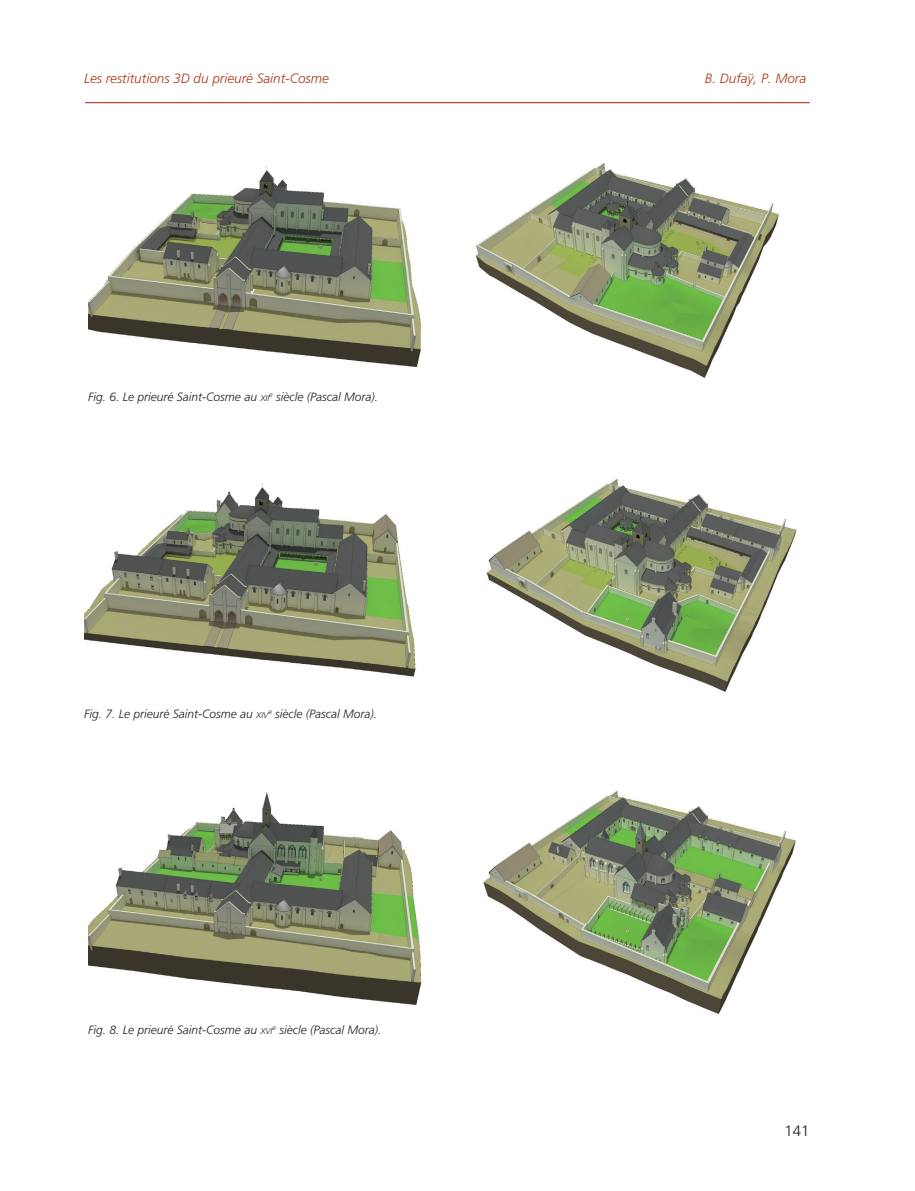
<style>
.page{position:relative;width:915px;height:1191px;background:#fff}
.page>*{position:absolute;margin:0;border:0;box-sizing:border-box;transform-origin:0 0}
.t1{font:300 15px "Frutiger";color:#231f20}
.t2{font:italic 300 13.5px "Frutiger";color:#ad371a}
.t3{font:italic 300 12px "Frutiger";color:#231f20}
.s1{font-size:8.4px}
</style>
<div class="page">
<hr style="left:85px;top:102px;width:724px;height:1px;background:#ad371a">
<img style="left:88px;top:166px;width:333px;height:202px">
<img style="left:476px;top:163px;width:303px;height:215px">
<img style="left:84px;top:483px;width:332px;height:194px">
<img style="left:486px;top:478px;width:311px;height:214px">
<img style="left:88px;top:792px;width:334px;height:214px">
<img style="left:483px;top:790px;width:313px;height:224px">
<p class="t2" style="left:84px;top:70px;width:246px">Les restitutions 3D du prieuré Saint-Cosme</p>
<p class="t2" style="left:704px;top:70px;width:103px">B. Dufaÿ, P. Mora</p>
<p class="t3" style="left:88px;top:390px;width:291px">Fig. 6. Le prieuré Saint-Cosme au <span class="s1">XII</span><sup>e</sup> siècle (Pascal Mora).</p>
<p class="t3" style="left:84px;top:706px;width:294px">Fig. 7. Le prieuré Saint-Cosme au <span class="s1">XIV</span><sup>e</sup> siècle (Pascal Mora).</p>
<p class="t3" style="left:88px;top:1023px;width:294px">Fig. 8. Le prieuré Saint-Cosme au <span class="s1">XVI</span><sup>e</sup> siècle (Pascal Mora).</p>
<p class="t1" style="left:784px;top:1122px;width:27px">141</p>
</div>
